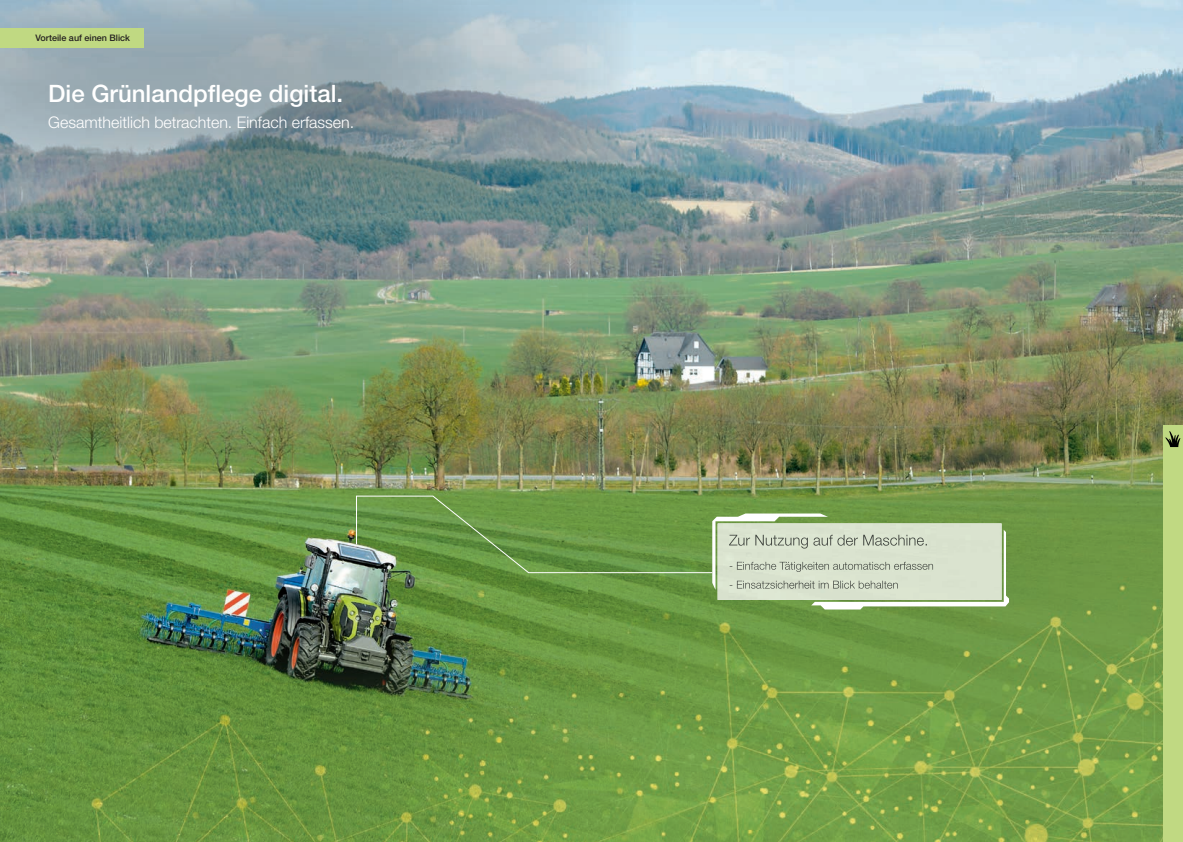
<style>
.page{position:relative;width:1183px;height:842px;background:#fff}
.page>*{position:absolute;margin:0;border:0;box-sizing:border-box;transform-origin:0 0}
.t1{font:500 24px "CLAAS Helvetica Neue";color:#fff}
.t2{font:300 16px "CLAAS Helvetica Neue";color:#fff}
.t3{font:500 9px "CLAAS Helvetica Neue";color:#231f20}
</style>
<div class="page">
<img style="left:587px;top:0;width:595px;height:842px">
<img style="left:0;top:213px;width:587px;height:629px">
<img style="left:449px;top:0;width:186px;height:213px">
<img style="left:0;top:177px;width:449px;height:36px">
<img style="left:0;top:0;width:471px;height:177px">
<div style="left:0;top:28px;width:143px;height:20px;background:#c0d982"></div>
<svg style="left:355px;top:495px;width:653px;height:114px"></svg>
<div style="left:1162px;top:425px;width:20px;height:417px;background:#c0d982"></div>
<svg style="left:1165px;top:431px;width:15px;height:16px"></svg>
<p class="t3" style="left:35px;top:32px;width:96px">Vorteile auf einen Blick</p>
<h1 class="t1" style="left:48px;top:78px;width:296px">Die Grünlandpflege digital.</h1>
<p class="t2" style="left:48px;top:112px;width:307px">Gesamtheitlich betrachten. Einfach erfassen.</p>
</div>
